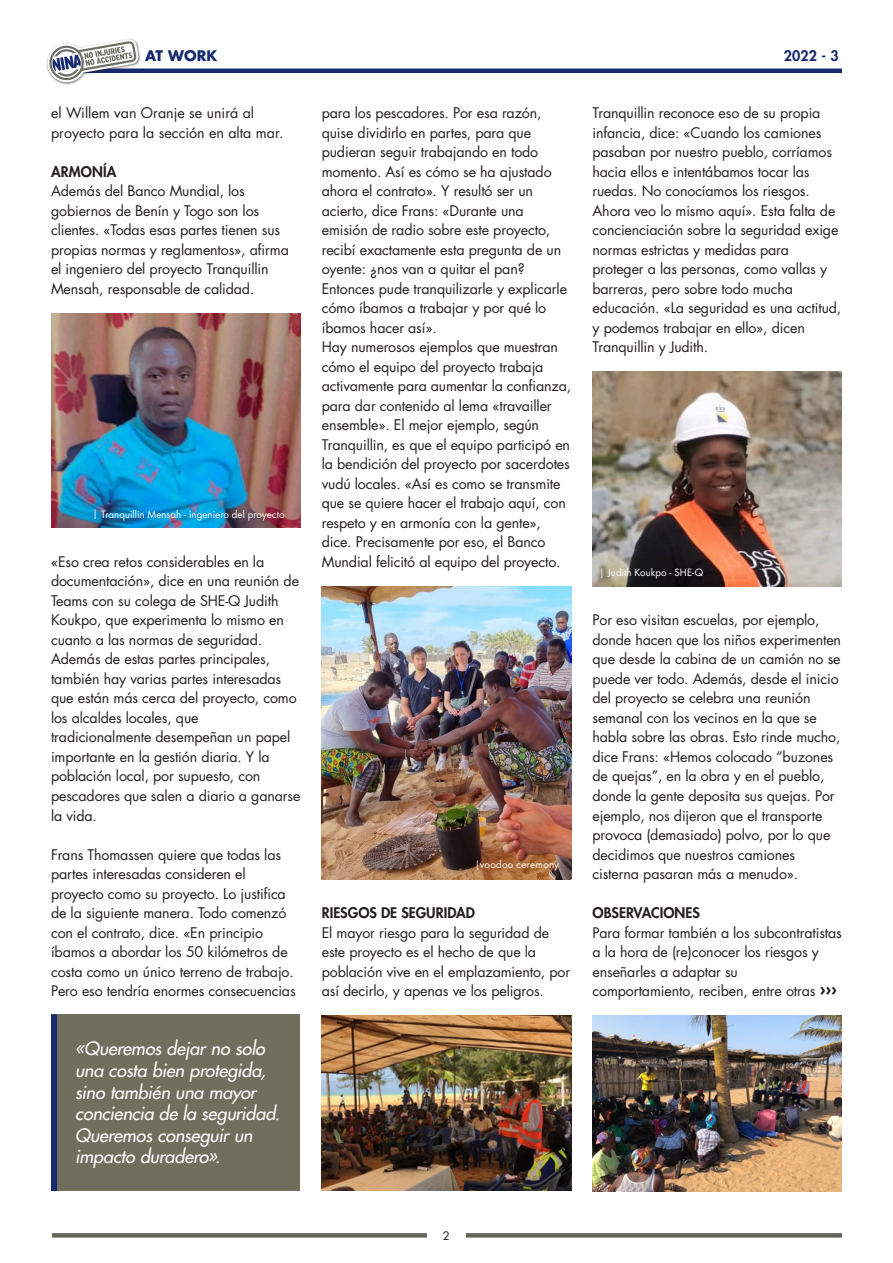
<style>
.page{position:relative;width:893px;height:1263px;background:#fff}
.page>*{position:absolute;margin:0;border:0;box-sizing:border-box;transform-origin:0 0}
._005_BOS_Body___No_H{font:italic 500 18px/21.6px "Futura Std";letter-spacing:-.01em;color:#fff}
._005_BOS_Body___No_H-2{font:14.25px/19.5px "Futura Std";letter-spacing:-.01em;color:#231f20}
._000_BOS_Introductio{font:800 14.25px "Futura Std";letter-spacing:.005em;color:#231f20}
._005_BOS_Body___No_H-3{font:800 14.25px "Futura Std";color:#231f20}
._000_BOS_Introductio-2{font:700 14.25px "Futura Std";letter-spacing:.005em;color:#162a71}
._000_BOS_Introductio-3{font:800 14.25px "Futura Std";color:#162a71}
._002_BOS_Heading_2_C{font:11.4px "Futura Std";color:#231f20}
.Onderschrift{font:9.75px "Futura Std";letter-spacing:.01em;color:#fff}
.Onderschrift-2{font:9.75px "Futura Std";letter-spacing:.03em;color:#fff}
.s1{font-weight:700;font-size:16.5px}
</style>
<div class="page">
<div style="left:51px;top:68px;width:791px;height:5px;background:#162a71"></div>
<div style="left:46px;top:38px;width:95px;height:47px;background:#231f20;opacity:.55"></div>
<svg style="left:47px;top:39px;width:92px;height:44px"></svg>
<svg style="left:52px;top:1233px;width:790px;height:4px;background:#686a61"></svg>
<div style="left:427px;top:1222px;width:38px;height:26px;background:#fff"></div>
<img style="left:592px;top:372px;width:250px;height:214px">
<img style="left:51px;top:314px;width:250px;height:214px">
<img style="left:322px;top:586px;width:249px;height:293px">
<div style="left:51px;top:1014px;width:249px;height:177px;background:#706e5c"></div>
<div style="left:51px;top:1014px;width:6px;height:177px;background:#162a71"></div>
<img style="left:322px;top:1015px;width:249px;height:176px">
<img style="left:592px;top:1015px;width:250px;height:176px">
<p class="_000_BOS_Introductio-2" style="left:145px;top:46px;width:74px">AT WORK</p>
<p class="_000_BOS_Introductio-3" style="left:784px;top:46px;width:56px">2022 - 3</p>
<p class="_005_BOS_Body___No_H-2" style="left:51px;top:104px;width:234px">el Willem van Oranje se unirá al proyecto para la sección en alta mar.</p>
<p class="_000_BOS_Introductio" style="left:51px;top:163px;width:67px">ARMONÍA</p>
<p class="_005_BOS_Body___No_H-2" style="left:51px;top:182px;width:239px">Además del Banco Mundial, los gobiernos de Benín y Togo son los clientes. «Todas esas partes tienen sus propias normas y reglamentos», afirma el ingeniero del proyecto Tranquillin Mensah, responsable de calidad.</p>
<p class="Onderschrift" style="left:93px;top:508px;width:194px">| Tranquillin Mensah - ingeniero del proyecto</p>
<p class="_005_BOS_Body___No_H-2" style="left:51px;top:552px;width:251px">«Eso crea retos considerables en la documentación», dice en una reunión de Teams con su colega de SHE-Q Judith Koukpo, que experimenta lo mismo en cuanto a las normas de seguridad.<br>Además de estas partes principales, también hay varias partes interesadas que están más cerca del proyecto, como los alcaldes locales, que tradicionalmente desempeñan un papel importante en la gestión diaria. Y la población local, por supuesto, con pescadores que salen a diario a ganarse la vida.</p>
<p class="_005_BOS_Body___No_H-2" style="left:51px;top:845px;width:246px">Frans Thomassen quiere que todas las partes interesadas consideren el proyecto como su proyecto. Lo justifica de la siguiente manera. Todo comenzó con el contrato, dice. «En principio íbamos a abordar los 50 kilómetros de costa como un único terreno de trabajo.<br>Pero eso tendría enormes consecuencias</p>
<p class="_005_BOS_Body___No_H" style="left:75px;top:1038px;width:206px">«Queremos dejar no solo una costa bien protegida, sino también una mayor conciencia de la seguridad.<br>Queremos conseguir un impacto duradero».</p>
<p class="_005_BOS_Body___No_H-2" style="left:322px;top:104px;width:247px">para los pescadores. Por esa razón, quise dividirlo en partes, para que pudieran seguir trabajando en todo momento. Así es cómo se ha ajustado ahora el contrato». Y resultó ser un acierto, dice Frans: «Durante una emisión de radio sobre este proyecto, recibí exactamente esta pregunta de un oyente: ¿nos van a quitar el pan?<br>Entonces pude tranquilizarle y explicarle cómo íbamos a trabajar y por qué lo íbamos hacer así».</p>
<p class="_005_BOS_Body___No_H-2" style="left:322px;top:338px;width:251px">Hay numerosos ejemplos que muestran cómo el equipo del proyecto trabaja activamente para aumentar la confianza, para dar contenido al lema «travailler ensemble». El mejor ejemplo, según Tranquillin, es que el equipo participó en la bendición del proyecto por sacerdotes vudú locales. «Así es como se transmite que se quiere hacer el trabajo aquí, con respeto y en armonía con la gente», dice. Precisamente por eso, el Banco Mundial felicitó al equipo del proyecto.</p>
<p class="Onderschrift-2" style="left:475px;top:858px;width:86px">|voodoo ceremony</p>
<p class="_000_BOS_Introductio" style="left:322px;top:904px;width:155px">RIESGOS DE SEGURIDAD</p>
<p class="_005_BOS_Body___No_H-2" style="left:322px;top:923px;width:250px">El mayor riesgo para la seguridad de este proyecto es el hecho de que la población vive en el emplazamiento, por así decirlo, y apenas ve los peligros.</p>
<p class="_005_BOS_Body___No_H-2" style="left:592px;top:104px;width:250px">Tranquillin reconoce eso de su propia infancia, dice: «Cuando los camiones pasaban por nuestro pueblo, corríamos hacia ellos e intentábamos tocar las ruedas. No conocíamos los riesgos.<br>Ahora veo lo mismo aquí». Esta falta de concienciación sobre la seguridad exige normas estrictas y medidas para proteger a las personas, como vallas y barreras, pero sobre todo mucha educación. «La seguridad es una actitud, y podemos trabajar en ello», dicen Tranquillin y Judith.</p>
<p class="Onderschrift" style="left:599px;top:567px;width:106px">| Judith Koukpo - SHE-Q</p>
<p class="_005_BOS_Body___No_H-2" style="left:592px;top:611px;width:250px">Por eso visitan escuelas, por ejemplo, donde hacen que los niños experimenten que desde la cabina de un camión no se puede ver todo. Además, desde el inicio del proyecto se celebra una reunión semanal con los vecinos en la que se habla sobre las obras. Esto rinde mucho, dice Frans: «Hemos colocado “buzones de quejas”, en la obra y en el pueblo, donde la gente deposita sus quejas. Por ejemplo, nos dijeron que el transporte provoca (demasiado) polvo, por lo que decidimos que nuestros camiones cisterna pasaran más a menudo».</p>
<p class="_005_BOS_Body___No_H-3" style="left:592px;top:904px;width:109px">OBSERVACIONES</p>
<p class="_005_BOS_Body___No_H-2" style="left:592px;top:923px;width:251px">Para formar también a los subcontratistas a la hora de (re)conocer los riesgos y enseñarles a adaptar su comportamiento, reciben, entre otras <span class="s1">›››</span></p>
<p class="_002_BOS_Heading_2_C" style="left:443px;top:1228px;width:9px">2</p>
</div>
